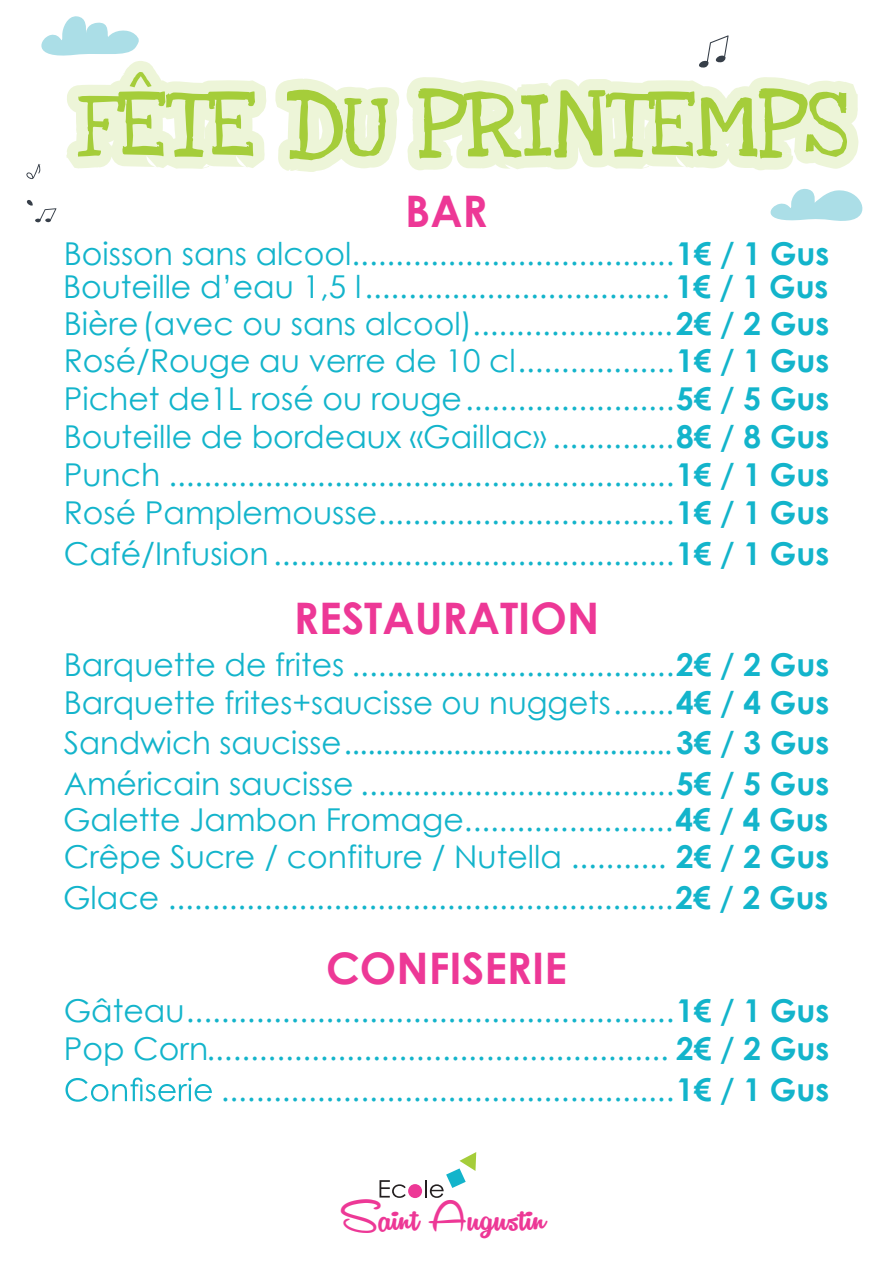
<style>
.page{position:relative;width:893px;height:1263px;background:#fff}
.page>*{position:absolute;margin:0;border:0;box-sizing:border-box;transform-origin:0 0}
.t1{font:48px "Remachine Script Personal Use";color:#ed3896;scale:1.04 1}
.t2{font:700 43.5px "Century Gothic";color:#ed3896}
.t3{font:31.5px/37.8px "Century Gothic";color:#13b4cb}
.s1{font-weight:700}
</style>
<div class="page">
<svg style="left:26px;top:200px;width:30px;height:22px"></svg>
<svg style="left:699px;top:35px;width:30px;height:33px"></svg>
<svg style="left:770px;top:189px;width:93px;height:32px"></svg>
<svg style="left:26px;top:16px;width:240px;height:163px"></svg>
<svg style="left:275px;top:79px;width:124px;height:93px"></svg>
<svg style="left:407px;top:77px;width:451px;height:93px;background:#dbebb2"></svg>
<svg style="left:379px;top:1180px;width:27px;height:18px"></svg>
<div style="left:408px;top:1184px;width:14px;height:14px;background:#ed3896;border-radius:50%"></div>
<svg style="left:425px;top:1152px;width:51px;height:46px"></svg>
<svg style="left:65px;top:1077px;width:147px;height:25px"></svg>
<h2 class="t2" style="left:405px;top:179px;width:84px">BAR</h2>
<p class="t3" style="left:64px;top:234px;width:767px">Boisson sans alcool.....................................<span class="s1">1€ / 1 Gus</span></p>
<p class="t3" style="left:63px;top:267px;width:767px">Bouteille d’eau 1,5 l................................... <span class="s1">1€ / 1 Gus</span></p>
<p class="t3" style="left:64px;top:304px;width:767px;text-align:justify">Bière(avec ou sans alcool).......................<span class="s1">2€ / 2 Gus </span>Rosé/Rouge au verre de 10 cl..................<span class="s1">1€ / 1 Gus </span>Pichet de1L rosé ou rouge........................<span class="s1">5€ / 5 Gus </span>Bouteille de bordeaux «Gaillac» ..............<span class="s1">8€ / 8 Gus </span>Punch ..........................................................<span class="s1">1€ / 1 Gus </span>Rosé Pamplemousse..................................<span class="s1">1€ / 1 Gus</span></p>
<p class="t3" style="left:64px;top:534px;width:767px">Café/Infusion..............................................<span class="s1">1€ / 1 Gus</span></p>
<h2 class="t2" style="left:294px;top:585px;width:307px">RESTAURATION</h2>
<p class="t3" style="left:64px;top:645px;width:767px">Barquette de frites .....................................<span class="s1">2€ / 2 Gus<br></span>Barquette frites+saucisse ou nuggets.......<span class="s1">4€ / 4 Gus</span></p>
<p class="t3" style="left:64px;top:722px;width:767px;line-height:40.2px">Sandwich saucisse ..........................................<span class="s1">3€ / 3 Gus<br></span>Américain saucisse ....................................<span class="s1">5€ / 5 Gus</span></p>
<p class="t3" style="left:63px;top:800px;width:767px">Galette Jambon Fromage........................<span class="s1">4€ / 4 Gus</span></p>
<p class="t3" style="left:64px;top:837px;width:767px">Crêpe Sucre / confiture / Nutella ........... <span class="s1">2€ / 2 Gus</span></p>
<p class="t3" style="left:63px;top:878px;width:767px">Glace ..........................................................<span class="s1">2€ / 2 Gus</span></p>
<h2 class="t2" style="left:326px;top:935px;width:242px">CONFISERIE</h2>
<p class="t3" style="left:64px;top:991px;width:767px">Gâteau........................................................<span class="s1">1€ / 1 Gus<br></span>Pop Corn..................................................... <span class="s1">2€ / 2 Gus</span></p>
<p class="t3" style="left:221px;top:1070px;width:610px">....................................................<span class="s1">1€ / 1 Gus</span></p>
<h1 class="t1" style="left:340px;top:1189px;width:199px">Saint Augustin</h1>
</div>
